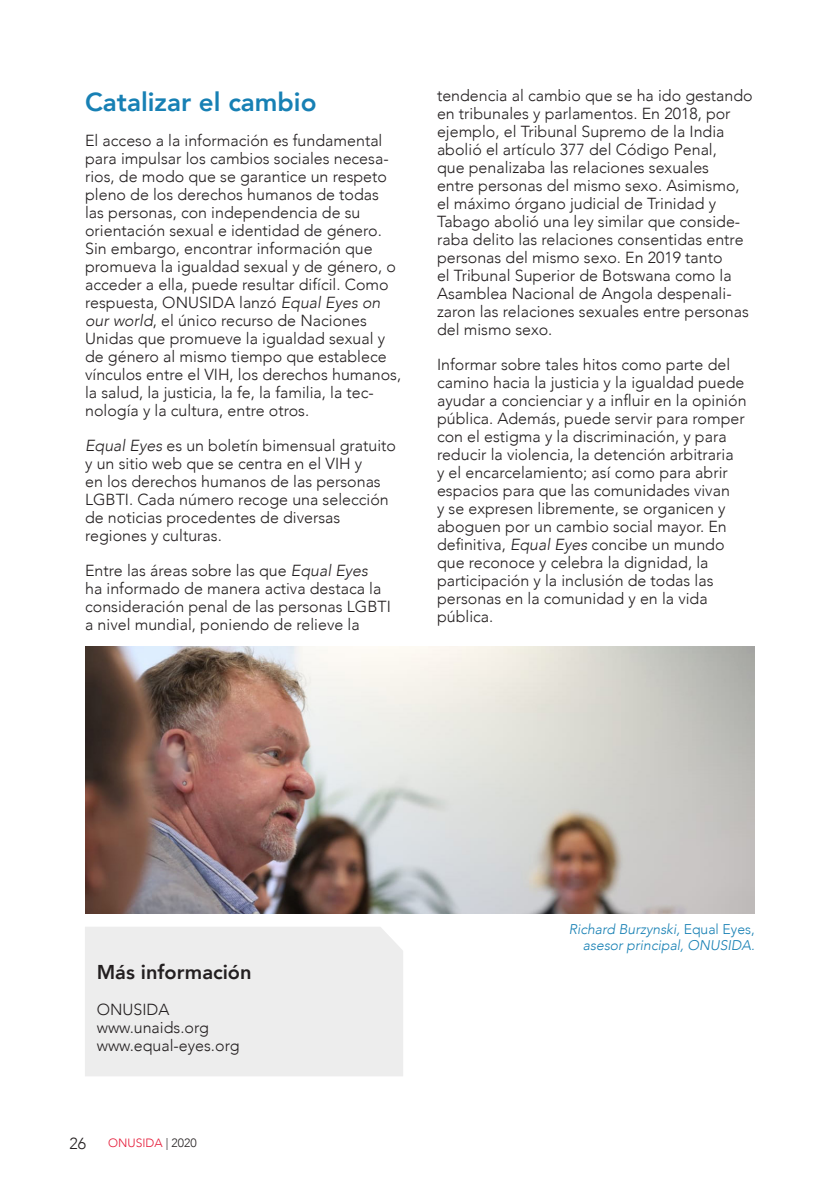
<style>
.page{position:relative;width:840px;height:1191px;background:#fff}
.page>*{position:absolute;margin:0;border:0;box-sizing:border-box;transform-origin:0 0}
.t1{font:800 26px "Avenir";color:#1780b4}
.t2{font:800 20px "Avenir";color:#231f20}
.t3{font:300 16px/18px "Avenir";color:#231f20}
.t4{font:italic 300 14px/16px "Avenir";color:#1780b4;text-align:right}
.t5{font:300 12px "Avenir";color:#e51836}
.s1{font-style:italic}
.s2{color:#231f20}
.s3{font-style:normal}
</style>
<div class="page">
<div style="left:85px;top:927px;width:318px;height:149px;background:#ededed"></div>
<img style="left:85px;top:646px;width:669px;height:267px">
<h1 class="t1" style="left:85px;top:82px;width:233px">Catalizar el cambio</h1>
<p class="t3" style="left:85px;top:132px;width:317px">El acceso a la información es fundamental para impulsar los cambios sociales necesa&shy;rios, de modo que se garantice un respeto pleno de los derechos humanos de todas las personas, con independencia de su orientación sexual e identidad de género.<br>Sin embargo, encontrar información que promueva la igualdad sexual y de género, o acceder a ella, puede resultar difícil. Como respuesta, ONUSIDA lanzó <span class="s1">Equal Eyes on our world</span>, el único recurso de Naciones Unidas que promueve la igualdad sexual y de género al mismo tiempo que establece vínculos entre el VIH, los derechos humanos, la salud, la justicia, la fe, la familia, la tec&shy;nología y la cultura, entre otros.</p>
<p class="t3" style="left:85px;top:437px;width:312px"><span class="s1">Equal Eyes</span> es un boletín bimensual gratuito y un sitio web que se centra en el VIH y<br>en los derechos humanos de las personas LGBTI. Cada número recoge una selección de noticias procedentes de diversas regiones y culturas.</p>
<p class="t3" style="left:85px;top:562px;width:307px">Entre las áreas sobre las que <span class="s1">Equal Eyes<br></span>ha informado de manera activa destaca la consideración penal de las personas LGBTI a nivel mundial, poniendo de relieve la</p>
<p class="t3" style="left:437px;top:87px;width:317px">tendencia al cambio que se ha ido gestando en tribunales y parlamentos. En 2018, por ejemplo, el Tribunal Supremo de la India abolió el artículo 377 del Código Penal,<br>que penalizaba las relaciones sexuales<br>entre personas del mismo sexo. Asimismo, el máximo órgano judicial de Trinidad y Tabago abolió una ley similar que conside&shy;raba delito las relaciones consentidas entre personas del mismo sexo. En 2019 tanto<br>el Tribunal Superior de Botswana como la Asamblea Nacional de Angola despenali&shy;zaron las relaciones sexuales entre personas del mismo sexo.</p>
<p class="t3" style="left:437px;top:356px;width:311px">Informar sobre tales hitos como parte del camino hacia la justicia y la igualdad puede ayudar a concienciar y a influir en la opinión pública. Además, puede servir para romper con el estigma y la discriminación, y para reducir la violencia, la detención arbitraria<br>y el encarcelamiento; así como para abrir espacios para que las comunidades vivan<br>y se expresen libremente, se organicen y aboguen por un cambio social mayor. En definitiva, <span class="s1">Equal Eyes</span> concibe un mundo que reconoce y celebra la dignidad, la participación y la inclusión de todas las personas en la comunidad y en la vida pública.</p>
<p class="t2" style="left:97px;top:956px;width:156px">Más información</p>
<p class="t3" style="left:97px;top:1000px;width:144px">ONUSIDA www.unaids.org www.equal-eyes.org</p>
<p class="t3" style="left:69px;top:1134px;width:18px">26</p>
<p class="t5" style="left:108px;top:1136px;width:90px">ONUSIDA <span class="s2">| 2020</span></p>
<p class="t4" style="left:568px;top:921px;width:187px">Richard Burzynski, <span class="s3">Equal Eyes, </span>asesor principal, ONUSIDA.</p>
</div>
